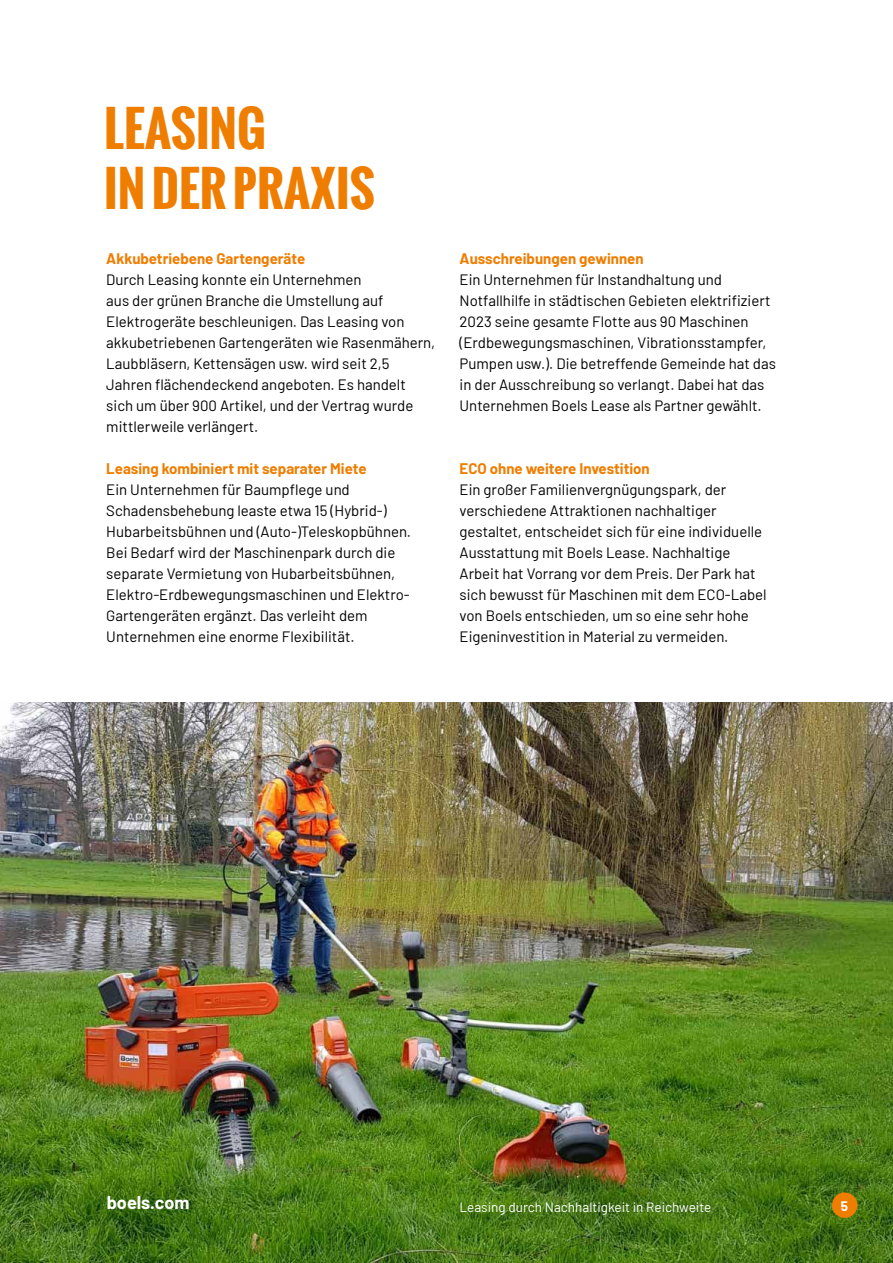
<style>
.page{position:relative;width:893px;height:1263px;background:#fff}
.page>*{position:absolute;margin:0;border:0;box-sizing:border-box;transform-origin:0 0}
.t1{font:700 48px/60px "Oswald";color:#ef7d00}
.t2{font:700 18px "Barlow";color:#fff}
.t3{font:15px/21px "Barlow";color:#000}
.t4{font:700 15px "Barlow";color:#ef7d00}
.t5{font:13.5px "Barlow";color:#fff}
.t6{font:700 13.5px "Barlow";color:#fff}
</style>
<div class="page">
<img style="left:0;top:702px;width:893px;height:561px">
<hr style="left:446px;top:546px;width:1px;height:163px;background:#fff">
<div style="left:832px;top:1192px;width:25px;height:26px;background:#ef7d00;border-radius:50%"></div>
<h1 class="t1" style="left:104px;top:98px;width:272px">LEASING<br>IN DER PRAXIS</h1>
<p class="t4" style="left:106px;top:248px;width:200px">Akkubetriebene Gartengeräte</p>
<p class="t3" style="left:106px;top:268px;width:330px">Durch Leasing konnte ein Unternehmen<br>aus der grünen Branche die Umstellung auf Elektrogeräte beschleunigen. Das Leasing von akkubetriebenen Gartengeräten wie Rasenmähern, Laubbläsern, Kettensägen usw. wird seit 2,5<br>Jahren flächendeckend angeboten. Es handelt sich um über 900 Artikel, und der Vertrag wurde mittlerweile verlängert.</p>
<p class="t4" style="left:106px;top:458px;width:262px">Leasing kombiniert mit separater Miete</p>
<p class="t3" style="left:106px;top:478px;width:306px">Ein Unternehmen für Baumpflege und Schadensbehebung leaste etwa 15 (Hybrid-)<br>Hubarbeitsbühnen und (Auto-)Teleskopbühnen.<br>Bei Bedarf wird der Maschinenpark durch die separate Vermietung von Hubarbeitsbühnen, Elektro-Erdbewegungsmaschinen und Elektro-Gartengeräten ergänzt. Das verleiht dem Unternehmen eine enorme Flexibilität.</p>
<p class="t4" style="left:460px;top:248px;width:186px">Ausschreibungen gewinnen</p>
<p class="t3" style="left:460px;top:268px;width:318px">Ein Unternehmen für Instandhaltung und Notfallhilfe in städtischen Gebieten elektrifiziert 2023 seine gesamte Flotte aus 90 Maschinen (Erdbewegungsmaschinen, Vibrationsstampfer, Pumpen usw.). Die betreffende Gemeinde hat das in der Ausschreibung so verlangt. Dabei hat das Unternehmen Boels Lease als Partner gewählt.</p>
<p class="t4" style="left:460px;top:458px;width:192px">ECO ohne weitere Investition</p>
<p class="t3" style="left:460px;top:478px;width:308px">Ein großer Familienvergnügungspark, der verschiedene Attraktionen nachhaltiger gestaltet, entscheidet sich für eine individuelle Ausstattung mit Boels Lease. Nachhaltige Arbeit hat Vorrang vor dem Preis. Der Park hat sich bewusst für Maschinen mit dem ECO-Label von Boels entschieden, um so eine sehr hohe Eigeninvestition in Material zu vermeiden.</p>
<p class="t2" style="left:107px;top:1189px;width:84px">boels.com</p>
<p class="t5" style="left:460px;top:1197px;width:253px">Leasing durch Nachhaltigkeit in Reichweite</p>
<p class="t6" style="left:841px;top:1196px;width:9px">5</p>
</div>
